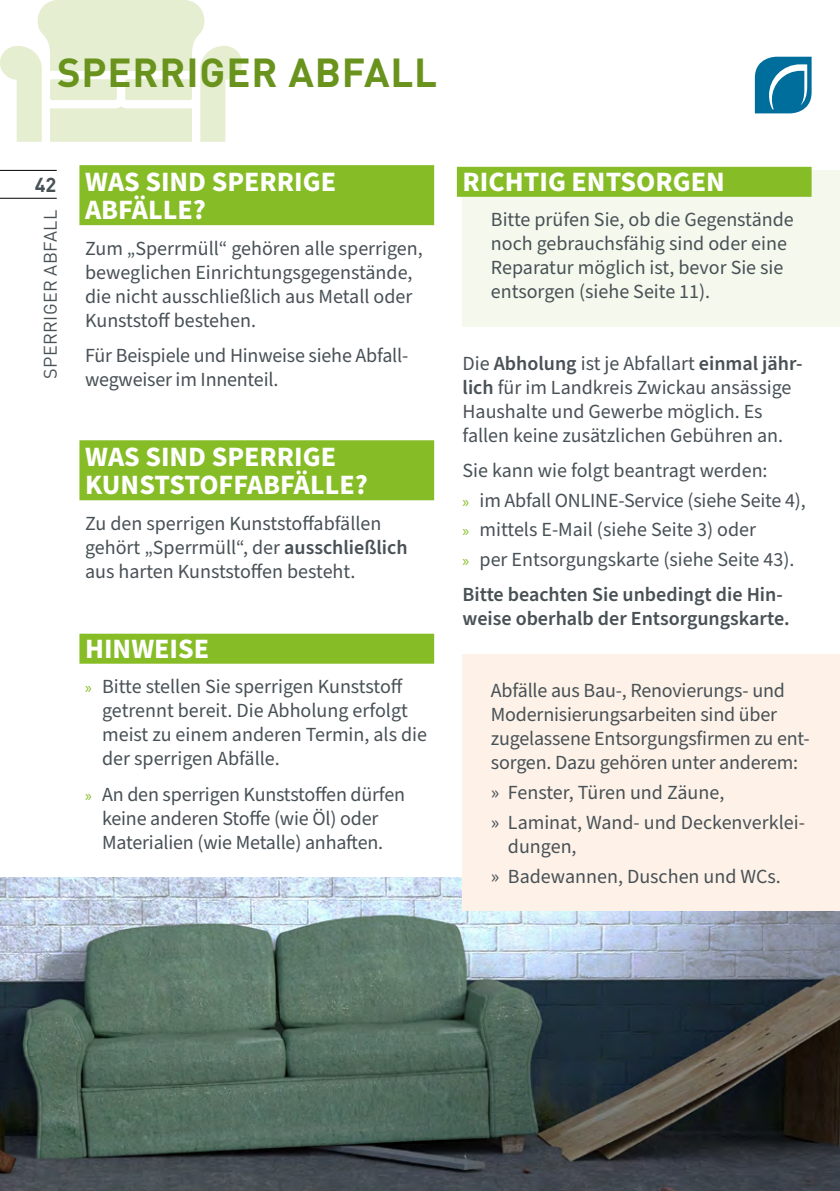
<style>
.page{position:relative;width:840px;height:1191px;background:#fff}
.page>*{position:absolute;margin:0;border:0;box-sizing:border-box;transform-origin:0 0}
.t1{font:700 40px "DIN Pro";letter-spacing:.02em;color:#69931d}
.t2{font:700 28px/28px "Source Sans Pro";color:#fff}
.t3{font:20px/24px "Source Sans Pro";color:#485156}
.t4{font:600 20px/24px "Source Sans Pro";color:#485156}
.t5{font:700 20px "DIN Pro";color:#485156}
.t6{font:18px "DIN Pro";letter-spacing:.02em;color:#485156}
.s1{font-weight:600}
.s2{font-family:"Myriad Pro";font-size:16px;color:#86bc25}
</style>
<div class="page">
<svg style="left:754px;top:57px;width:57px;height:56px"></svg>
<img style="left:0;top:877px;width:839px;height:314px">
<div style="left:462px;top:654px;width:377px;height:257px;background:#fef2e8"></div>
<div style="left:462px;top:170px;width:377px;height:157px;background:#f5f9ed"></div>
<hr style="left:0;top:170px;width:57px;height:1px;background:#000">
<hr style="left:0;top:198px;width:57px;height:1px;background:#000">
<svg style="left:0;top:0;width:242px;height:142px"></svg>
<div style="left:79px;top:165px;width:355px;height:60px;background:#86bc25"></div>
<div style="left:79px;top:440px;width:355px;height:60px;background:#86bc25"></div>
<div style="left:79px;top:633px;width:355px;height:30px;background:#86bc25"></div>
<div style="left:456px;top:167px;width:355px;height:30px;background:#86bc25"></div>
<h1 class="t1" style="left:57px;top:39px;width:381px">SPERRIGER ABFALL</h1>
<p class="t5" style="left:35px;top:168px;width:23px">42</p>
<p class="t6" style="left:36px;top:379px;width:171px;rotate:-90deg">Sperriger Abfall</p>
<h2 class="t2" style="left:85px;top:169px;width:252px">WAS SIND SPERRIGE<br>ABFÄLLE?</h2>
<p class="t3" style="left:85px;top:236px;width:339px">Zum „Sperrmüll“ gehören alle sperrigen, beweglichen Einrichtungsgegenstände, die nicht ausschließlich aus Metall oder Kunststoff bestehen.</p>
<p class="t3" style="left:85px;top:344px;width:324px">Für Beispiele und Hinweise siehe Abfall&shy;wegweiser im Innenteil.</p>
<h2 class="t2" style="left:85px;top:444px;width:284px">WAS SIND SPERRIGE<br>KUNSTSTOFFABFÄLLE?</h2>
<p class="t3" style="left:85px;top:511px;width:324px">Zu den sperrigen Kunststoffabfällen gehört „Sperrmüll“, der <span class="s1">ausschließlich </span>aus harten Kunststoffen besteht.</p>
<h2 class="t2" style="left:85px;top:635px;width:126px">HINWEISE</h2>
<p class="t3" style="left:102px;top:675px;width:326px;text-indent:-17px"><span class="s2">»</span> Bitte stellen Sie sperrigen Kunststoff getrennt bereit. Die Abholung erfolgt meist zu einem anderen Termin, als die der sperrigen Abfälle.</p>
<p class="t3" style="left:85px;top:782px;width:321px;text-align:center"><span class="s2">»</span> An den sperrigen Kunststoffen dürfen keine anderen Stoffe (wie Öl) oder<br>Materialien (wie Metalle) anhaften.</p>
<h2 class="t2" style="left:462px;top:169px;width:264px">RICHTIG ENTSORGEN</h2>
<p class="t3" style="left:490px;top:208px;width:304px">Bitte prüfen Sie, ob die Gegenstände noch gebrauchsfähig sind oder eine Reparatur möglich ist, bevor Sie sie entsorgen (siehe Seite 11).</p>
<p class="t3" style="left:462px;top:351px;width:341px">Die <span class="s1">Abholung</span> ist je Abfallart <span class="s1">einmal jähr&shy;lich</span> für im Landkreis Zwickau ansässige Haushalte und Gewerbe möglich. Es fallen keine zusätzlichen Gebühren an.</p>
<p class="t3" style="left:462px;top:456px;width:344px;line-height:29.6px">Sie kann wie folgt beantragt werden:<br><span class="s2">»</span> im Abfall ONLINE-Service (siehe Seite 4), <span class="s2">»</span> mittels E-Mail (siehe Seite 3) oder<br><span class="s2">»</span> per Entsorgungskarte (siehe Seite 43).</p>
<p class="t4" style="left:462px;top:583px;width:328px">Bitte beachten Sie unbedingt die Hin&shy;weise oberhalb der Entsorgungskarte.</p>
<p class="t3" style="left:490px;top:679px;width:320px">Abfälle aus Bau-, Renovierungs- und Modernisierungsarbeiten sind über zugelassene Entsorgungsfirmen zu ent&shy;sorgen. Dazu gehören unter anderem:</p>
<p class="t3" style="left:490px;top:778px;width:315px;line-height:29.6px">» Fenster, Türen und Zäune,<br>» Laminat, Wand- und Deckenverklei-</p>
<p class="t3" style="left:490px;top:832px;width:291px;line-height:29.6px;text-indent:17px">dungen,<br>» Badewannen, Duschen und WCs.</p>
</div>
